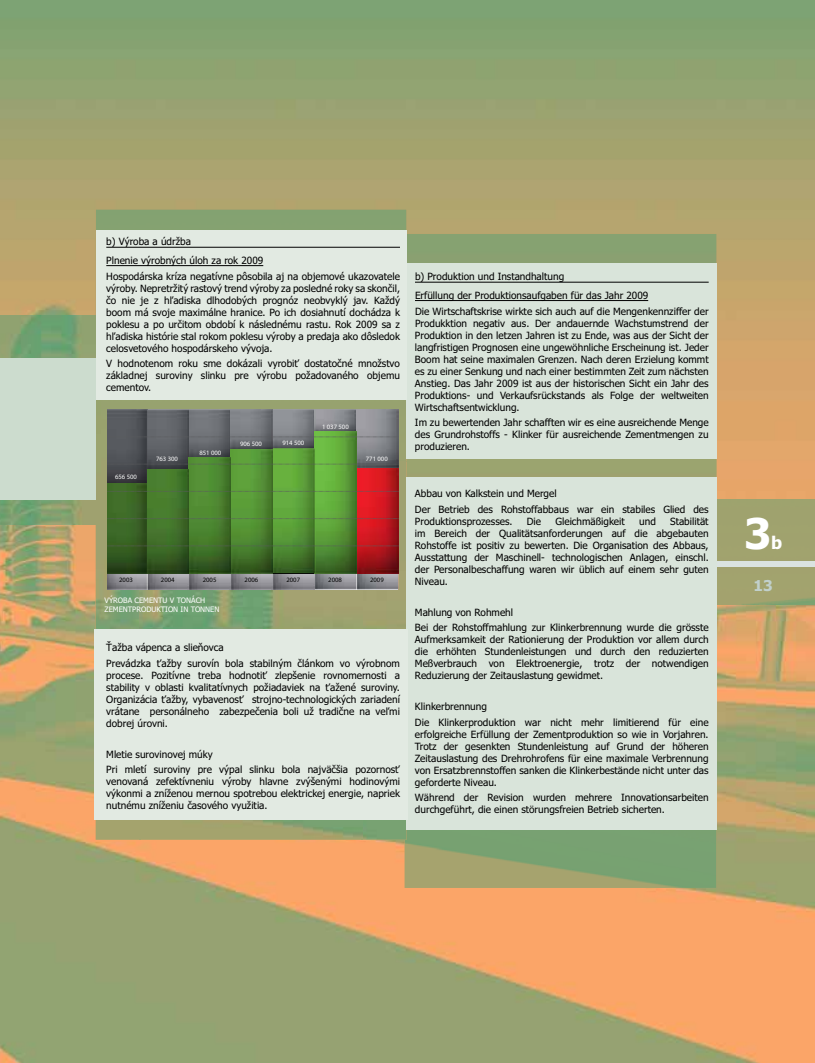
<style>
.page{position:relative;width:815px;height:1063px;background:#fff}
.page>*{position:absolute;margin:0;border:0;box-sizing:border-box;transform-origin:0 0}
.t1{font:700 42.5px "Tahoma";color:#fff}
.t2{font:700 17.5px "Tahoma";color:#fff}
.t3{font:700 15px "Tahoma";color:#c1d0cc}
.t4{font:10px/12px "Tahoma";color:#000;text-align:justify}
.t5{font:7.5px/9px "Tahoma";color:#fff}
.t6{font:6.62px "Myriad Pro";color:#fff}
.t7{font:6.62px "Myriad Pro";color:#000}
</style>
<div class="page">
<img style="left:0;top:0;width:815px;height:1063px">
<img style="left:405px;top:234px;width:312px;height:654px">
<img style="left:96px;top:209px;width:311px;height:210px">
<img style="left:398px;top:419px;width:9px;height:42px">
<img style="left:96px;top:419px;width:43px;height:421px">
<img style="left:363px;top:461px;width:44px;height:379px">
<img style="left:139px;top:589px;width:224px;height:251px">
<div style="left:717px;top:500px;width:98px;height:104px;background:#a0a26e"></div>
<img style="left:0;top:315px;width:101px;height:209px">
<div style="left:707px;top:561px;width:108px;height:6px;background:#dbe3e0"></div>
<div style="left:407px;top:263px;width:310px;height:195px;background:#d9e4da"></div>
<div style="left:407px;top:477px;width:310px;height:353px;background:#d9e4da"></div>
<div style="left:96px;top:230px;width:311px;height:169px;background:#e2eae2"></div>
<div style="left:94px;top:630px;width:313px;height:190px;background:#e2eae2"></div>
<div style="left:0;top:359px;width:96px;height:141px;background:#ccdcce"></div>
<hr style="left:106px;top:247px;width:294px;height:1px;background:#000">
<hr style="left:106px;top:265px;width:157px;height:1px;background:#000">
<hr style="left:415px;top:282px;width:294px;height:1px;background:#000">
<hr style="left:415px;top:300px;width:233px;height:1px;background:#000">
<img style="left:147px;top:438px;width:168px;height:31px">
<svg style="left:358px;top:438px;width:40px;height:30px"></svg>
<img style="left:357px;top:574px;width:41px;height:15px">
<svg style="left:315px;top:574px;width:42px;height:15px"></svg>
<svg style="left:273px;top:574px;width:42px;height:15px"></svg>
<svg style="left:231px;top:574px;width:42px;height:15px"></svg>
<svg style="left:189px;top:574px;width:42px;height:15px"></svg>
<svg style="left:147px;top:574px;width:42px;height:15px"></svg>
<svg style="left:107px;top:574px;width:40px;height:15px"></svg>
<hr style="left:107px;top:573px;width:291px;height:1px;background:#000">
<svg style="left:358px;top:468px;width:40px;height:105px;background:#be161e"></svg>
<svg style="left:316px;top:438px;width:41px;height:135px;background:#579736"></svg>
<svg style="left:357px;top:432px;width:1px;height:141px"></svg>
<svg style="left:273px;top:449px;width:42px;height:124px;background:#549335"></svg>
<svg style="left:231px;top:450px;width:42px;height:123px;background:#4d8630"></svg>
<svg style="left:189px;top:457px;width:42px;height:116px;background:#45792c"></svg>
<div style="left:147px;top:469px;width:42px;height:104px;background:linear-gradient(to right,#518735,#3a6d24)"></div>
<img style="left:107px;top:438px;width:40px;height:46px">
<img style="left:107px;top:484px;width:82px;height:89px">
<svg style="left:107px;top:573px;width:209px;height:1px"></svg>
<img style="left:315px;top:438px;width:1px;height:135px">
<img style="left:273px;top:450px;width:1px;height:123px">
<svg style="left:107px;top:546px;width:292px;height:1px"></svg>
<svg style="left:107px;top:518px;width:292px;height:1px"></svg>
<svg style="left:107px;top:491px;width:292px;height:1px"></svg>
<svg style="left:107px;top:464px;width:292px;height:1px"></svg>
<svg style="left:107px;top:410px;width:292px;height:28px;background:#737779"></svg>
<p class="t4" style="left:106px;top:233px;width:158px;line-height:19.1px">b) Výroba a údržba<br>Plnenie výrobných úloh za rok 2009</p>
<p class="t4" style="left:106px;top:271px;width:295px">Hospodárska kríza negatívne pôsobila aj na objemové ukazovatele výroby. Nepretržitý rastový trend výroby za posledné roky sa skončil, čo nie je z hľadiska dlhodobých prognóz neobvyklý jav. Každý boom má svoje maximálne hranice. Po ich dosiahnutí dochádza k poklesu a po určitom období k následnému rastu. Rok 2009 sa z hľadiska histórie stal rokom poklesu výroby a predaja ako dôsledok celosvetového hospodárskeho vývoja.</p>
<p class="t4" style="left:106px;top:359px;width:295px">V hodnotenom roku sme dokázali vyrobiť dostatočné množstvo základnej suroviny slinku pre výrobu požadovaného objemu cementov.</p>
<p class="t6" style="left:115px;top:473px;width:23px">656 500</p>
<p class="t6" style="left:156px;top:454px;width:23px">763 300</p>
<p class="t6" style="left:199px;top:449px;width:23px">851 000</p>
<p class="t6" style="left:240px;top:440px;width:23px">906 500</p>
<p class="t6" style="left:282px;top:439px;width:23px">914 500</p>
<p class="t6" style="left:322px;top:423px;width:28px">1 037 500</p>
<p class="t6" style="left:366px;top:455px;width:23px">771 000</p>
<p class="t7" style="left:119px;top:576px;width:15px">2003</p>
<p class="t7" style="left:161px;top:576px;width:15px">2004</p>
<p class="t7" style="left:203px;top:576px;width:15px">2005</p>
<p class="t7" style="left:245px;top:576px;width:15px">2006</p>
<p class="t7" style="left:286px;top:576px;width:15px">2007</p>
<p class="t7" style="left:328px;top:576px;width:15px">2008</p>
<p class="t7" style="left:370px;top:576px;width:15px">2009</p>
<p class="t5" style="left:105px;top:596px;width:116px">VÝROBA CEMENTU V TONÁCH<br>ZEMENTPRODUKTION IN TONNEN</p>
<p class="t4" style="left:106px;top:640px;width:295px;line-height:15.5px">Ťažba vápenca a slieňovca<br>Prevádzka ťažby surovín bola stabilným článkom vo výrobnom</p>
<p class="t4" style="left:106px;top:670px;width:295px">procese. Pozitívne treba hodnotiť zlepšenie rovnomernosti a stability v oblasti kvalitatívnych požiadaviek na ťažené suroviny.<br>Organizácia ťažby, vybavenosť strojno-technologických zariadení vrátane personálneho zabezpečenia boli už tradične na veľmi dobrej úrovni.</p>
<p class="t4" style="left:106px;top:747px;width:295px;line-height:15.5px">Mletie surovinovej múky<br>Pri mletí suroviny pre výpal slinku bola najväčšia pozornosť</p>
<p class="t4" style="left:106px;top:776px;width:295px">venovaná zefektívneniu výroby hlavne zvýšenými hodinovými výkonmi a zníženou mernou spotrebou elektrickej energie, napriek nutnému zníženiu časového využitia.</p>
<p class="t4" style="left:415px;top:268px;width:235px;line-height:19.1px">b) Produktion und Instandhaltung<br>Erfüllung der Produktionsaufgaben für das Jahr 2009</p>
<p class="t4" style="left:415px;top:306px;width:295px">Die Wirtschaftskrise wirkte sich auch auf die Mengenkennziffer der Produkktion negativ aus. Der andauernde Wachstumstrend der Produktion in den letzen Jahren ist zu Ende, was aus der Sicht der langfristigen Prognosen eine ungewöhnliche Erscheinung ist. Jeder Boom hat seine maximalen Grenzen. Nach deren Erzielung kommt es zu einer Senkung und nach einer bestimmten Zeit zum nächsten Anstieg. Das Jahr 2009 ist aus der historischen Sicht ein Jahr des Produktions- und Verkaufsrückstands als Folge der weltweiten Wirtschaftsentwicklung.</p>
<p class="t4" style="left:415px;top:418px;width:295px">Im zu bewertenden Jahr schafften wir es eine ausreichende Menge des Grundrohstoffs - Klinker für ausreichende Zementmengen zu produzieren.</p>
<p class="t4" style="left:415px;top:486px;width:295px;line-height:15.5px">Abbau von Kalkstein und Mergel<br>Der Betrieb des Rohstoffabbaus war ein stabiles Glied des</p>
<p class="t4" style="left:415px;top:516px;width:99px">Produktionsprozesses.</p>
<p class="t4" style="left:527px;top:516px;width:16px">Die</p>
<p class="t4" style="left:555px;top:516px;width:71px">Gleichmäßigkeit</p>
<p class="t4" style="left:639px;top:516px;width:18px">und</p>
<p class="t4" style="left:415px;top:516px;width:295px;text-indent:255px">Stabilität im Bereich der Qualitätsanforderungen auf die abgebauten Rohstoffe ist positiv zu bewerten. Die Organisation des Abbaus, Ausstattung der Maschinell- technologischen Anlagen, einschl. der Personalbeschaffung waren wir üblich auf einem sehr guten Niveau.</p>
<p class="t4" style="left:415px;top:605px;width:295px;line-height:15.5px">Mahlung von Rohmehl<br>Bei der Rohstoffmahlung zur Klinkerbrennung wurde die grösste</p>
<p class="t4" style="left:415px;top:634px;width:295px">Aufmerksamkeit der Rationierung der Produktion vor allem durch die erhöhten Stundenleistungen und durch den reduzierten Meßverbrauch von Elektroenergie, trotz der notwendigen Reduzierung der Zeitauslastung gewidmet.</p>
<p class="t4" style="left:415px;top:700px;width:295px;line-height:15.5px">Klinkerbrennung<br>Die Klinkerproduktion war nicht mehr limitierend für eine</p>
<p class="t4" style="left:415px;top:729px;width:295px">erfolgreiche Erfüllung der Zementproduktion so wie in Vorjahren.<br>Trotz der gesenkten Stundenleistung auf Grund der höheren Zeitauslastung des Drehrohrofens für eine maximale Verbrennung von Ersatzbrennstoffen sanken die Klinkerbestände nicht unter das geforderte Niveau.</p>
<p class="t4" style="left:415px;top:793px;width:295px">Während der Revision wurden mehrere Innovationsarbeiten durchgeführt, die einen störungsfreien Betrieb sicherten.</p>
<h1 class="t1" style="left:744px;top:516px;width:29px">3</h1>
<h2 class="t2" style="left:771px;top:535px;width:13px">b</h2>
<h3 class="t3" style="left:753px;top:580px;width:21px">13</h3>
</div>
